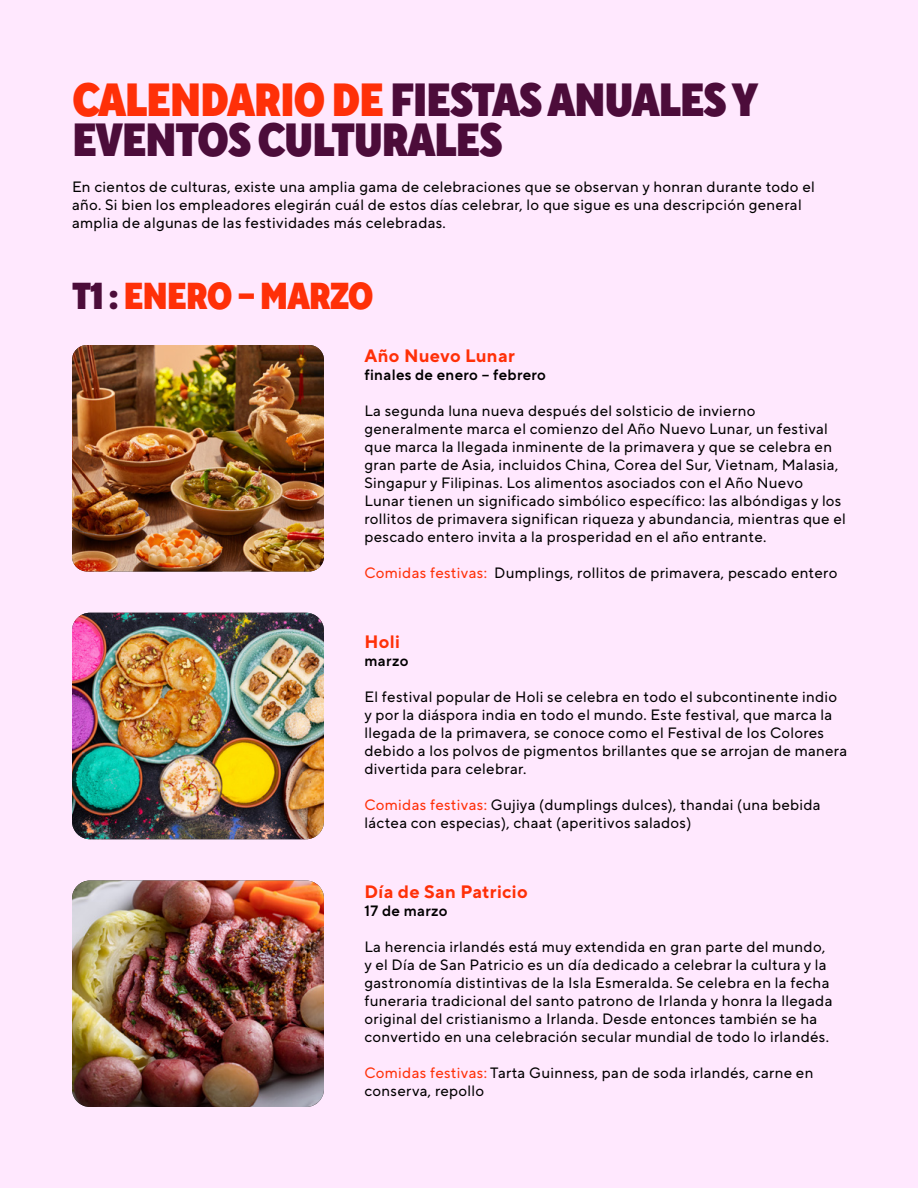
<style>
.page{position:relative;width:918px;height:1188px;background:#ffe8fe}
.page>*{position:absolute;margin:0;border:0;box-sizing:border-box;transform-origin:0 0}
.t1{font:900 46.5px/39.5px "TT Norms Pro Cond";letter-spacing:-.03em;color:#4c0c3a}
.t2{font:900 37.5px "TT Norms Pro Cond";letter-spacing:-.03em;color:#ff3008}
.t3{font:700 18px "TT Norms Pro";letter-spacing:.02em;color:#ff3008}
.t4{font:15px/18px "TT Norms Pro";letter-spacing:.02em;color:#000}
.t5{font:600 15px "TT Norms Pro";letter-spacing:.02em;color:#000}
.s1{color:#ff3008}
.s2{color:#4c0c3a}
</style>
<div class="page">
<img style="left:72px;top:345px;width:252px;height:227px">
<img style="left:72px;top:613px;width:252px;height:226px">
<img style="left:72px;top:880px;width:252px;height:227px">
<h1 class="t1" style="left:72px;top:81px;width:688px"><span class="s1">CALENDARIO DE</span> FIESTAS ANUALES Y<br>EVENTOS CULTURALES</h1>
<p class="t4" style="left:72px;top:176px;width:744px">En cientos de culturas, existe una amplia gama de celebraciones que se observan y honran durante todo el año. Si bien los empleadores elegirán cuál de estos días celebrar, lo que sigue es una descripción general amplia de algunas de las festividades más celebradas.</p>
<h2 class="t2" style="left:72px;top:267px;width:303px"><span class="s2">T1 :</span> ENERO – MARZO</h2>
<p class="t3" style="left:364px;top:342px;width:152px">Año Nuevo Lunar</p>
<p class="t5" style="left:364px;top:364px;width:183px">finales de enero – febrero</p>
<p class="t4" style="left:364px;top:401px;width:483px">La segunda luna nueva después del solsticio de invierno generalmente marca el comienzo del Año Nuevo Lunar, un festival que marca la llegada inminente de la primavera y que se celebra en gran parte de Asia, incluidos China, Corea del Sur, Vietnam, Malasia, Singapur y Filipinas. Los alimentos asociados con el Año Nuevo Lunar tienen un significado simbólico específico: las albóndigas y los rollitos de primavera significan riqueza y abundancia, mientras que el pescado entero invita a la prosperidad en el año entrante.</p>
<p class="t4" style="left:364px;top:563px;width:474px"><span class="s1">Comidas festivas:</span> Dumplings, rollitos de primavera, pescado entero</p>
<p class="t3" style="left:364px;top:628px;width:37px">Holi</p>
<p class="t5" style="left:364px;top:650px;width:45px">marzo</p>
<p class="t4" style="left:364px;top:686px;width:484px">El festival popular de Holi se celebra en todo el subcontinente indio y por la diáspora india en todo el mundo. Este festival, que marca la llegada de la primavera, se conoce como el Festival de los Colores debido a los polvos de pigmentos brillantes que se arrojan de manera divertida para celebrar.</p>
<p class="t4" style="left:364px;top:794px;width:458px"><span class="s1">Comidas festivas:</span> Gujiya (dumplings dulces), thandai (una bebida láctea con especias), chaat (aperitivos salados)</p>
<p class="t3" style="left:364px;top:878px;width:165px">Día de San Patricio</p>
<p class="t5" style="left:364px;top:899px;width:85px">17 de marzo</p>
<p class="t4" style="left:364px;top:936px;width:469px">La herencia irlandés está muy extendida en gran parte del mundo, y el Día de San Patricio es un día dedicado a celebrar la cultura y la gastronomía distintivas de la Isla Esmeralda. Se celebra en la fecha funeraria tradicional del santo patrono de Irlanda y honra la llegada original del cristianismo a Irlanda. Desde entonces también se ha convertido en una celebración secular mundial de todo lo irlandés.</p>
<p class="t4" style="left:364px;top:1062px;width:450px"><span class="s1">Comidas festivas:</span> Tarta Guinness, pan de soda irlandés, carne en conserva, repollo</p>
</div>
